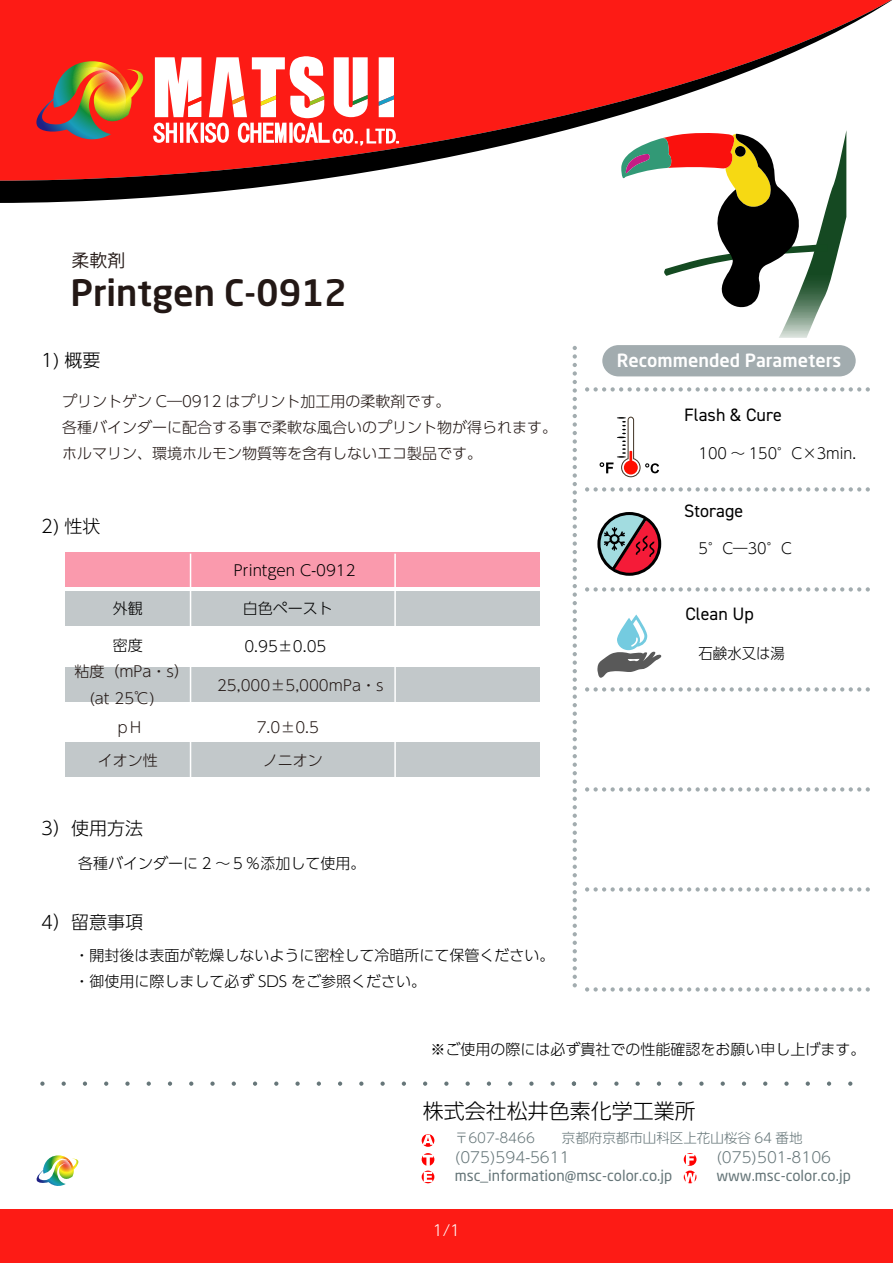
<style>
.page{position:relative;width:893px;height:1263px;background:#fff}
.page>*{position:absolute;margin:0;border:0;box-sizing:border-box;transform-origin:0 0}
.t1{font:500 36px "Neo Sans W1 G";color:#231815}
.t2{font:300 21px "UD Shin Go Pr 6 N";color:#000}
.t3{font:18px "DIN2014";color:#000}
.t4{font:500 18px "Neo Sans W1 G";color:#fff}
.t5{font:300 18px "UD Shin Go Pr 6 N";color:#000}
.t6{font:18px "Source Han Sans JP";color:#231815}
.t7{font:300 15px/26.2px "UD Shin Go Pr 6 N";color:#231815}
.t8{font:300 15px/26.2px "UD Shin Go Pr 6 N";color:#000}
.t9{font:15px "Neo Sans W1 G";color:#667679}
.t10{font:300 15px "UD Shin Go Pr 6 N";color:#000;scale:.96 1}
.t11{font:300 15px "UD Shin Go Pr 6 N";color:#667679}
.t12{font:300 15px "UD Shin Go Pr 6 N";color:#fff}
.t13{font:300 13.5px "UD Shin Go Pr 6 N";color:#667679}
</style>
<div class="page">
<div style="left:65px;top:553px;width:475px;height:34px;background:#fa9aad"></div>
<svg style="left:36px;top:1155px;width:43px;height:31px"></svg>
<svg style="left:684px;top:1153px;width:12px;height:30px"></svg>
<svg style="left:422px;top:1153px;width:12px;height:30px"></svg>
<svg style="left:422px;top:1134px;width:12px;height:13px"></svg>
<svg style="left:40px;top:1081px;width:5px;height:5px"></svg>
<svg style="left:62px;top:1081px;width:4px;height:5px"></svg>
<svg style="left:83px;top:1081px;width:4px;height:5px"></svg>
<svg style="left:104px;top:1081px;width:4px;height:5px"></svg>
<svg style="left:125px;top:1081px;width:5px;height:5px"></svg>
<svg style="left:147px;top:1081px;width:4px;height:5px"></svg>
<svg style="left:168px;top:1081px;width:4px;height:5px"></svg>
<svg style="left:189px;top:1081px;width:4px;height:5px"></svg>
<svg style="left:210px;top:1081px;width:5px;height:5px"></svg>
<svg style="left:232px;top:1081px;width:4px;height:5px"></svg>
<svg style="left:253px;top:1081px;width:4px;height:5px"></svg>
<svg style="left:274px;top:1081px;width:4px;height:5px"></svg>
<svg style="left:295px;top:1081px;width:5px;height:5px"></svg>
<svg style="left:317px;top:1081px;width:4px;height:5px"></svg>
<svg style="left:338px;top:1081px;width:4px;height:5px"></svg>
<svg style="left:359px;top:1081px;width:4px;height:5px"></svg>
<svg style="left:380px;top:1081px;width:5px;height:5px"></svg>
<svg style="left:402px;top:1081px;width:4px;height:5px"></svg>
<svg style="left:423px;top:1081px;width:4px;height:5px"></svg>
<svg style="left:444px;top:1081px;width:4px;height:5px"></svg>
<svg style="left:466px;top:1081px;width:4px;height:5px"></svg>
<svg style="left:487px;top:1081px;width:4px;height:5px"></svg>
<svg style="left:508px;top:1081px;width:4px;height:5px"></svg>
<svg style="left:529px;top:1081px;width:5px;height:5px"></svg>
<svg style="left:551px;top:1081px;width:4px;height:5px"></svg>
<svg style="left:572px;top:1081px;width:4px;height:5px"></svg>
<svg style="left:593px;top:1081px;width:4px;height:5px"></svg>
<svg style="left:614px;top:1081px;width:5px;height:5px"></svg>
<svg style="left:636px;top:1081px;width:4px;height:5px"></svg>
<svg style="left:657px;top:1081px;width:4px;height:5px"></svg>
<svg style="left:678px;top:1081px;width:4px;height:5px"></svg>
<svg style="left:699px;top:1081px;width:5px;height:5px"></svg>
<svg style="left:721px;top:1081px;width:4px;height:5px"></svg>
<svg style="left:742px;top:1081px;width:4px;height:5px"></svg>
<svg style="left:763px;top:1081px;width:4px;height:5px"></svg>
<svg style="left:784px;top:1081px;width:5px;height:5px"></svg>
<svg style="left:806px;top:1081px;width:4px;height:5px"></svg>
<svg style="left:827px;top:1081px;width:4px;height:5px"></svg>
<svg style="left:848px;top:1081px;width:4px;height:5px"></svg>
<svg style="left:600px;top:417px;width:59px;height:60px"></svg>
<svg style="left:597px;top:512px;width:65px;height:64px"></svg>
<svg style="left:573px;top:346px;width:4px;height:641px"></svg>
<div style="left:602px;top:345px;width:254px;height:31px;background:#a2acaf"></div>
<svg style="left:585px;top:487px;width:285px;height:4px"></svg>
<svg style="left:585px;top:587px;width:285px;height:4px"></svg>
<svg style="left:585px;top:687px;width:285px;height:4px"></svg>
<svg style="left:585px;top:787px;width:285px;height:4px"></svg>
<svg style="left:585px;top:387px;width:285px;height:5px"></svg>
<svg style="left:585px;top:987px;width:285px;height:4px"></svg>
<svg style="left:585px;top:887px;width:285px;height:4px"></svg>
<svg style="left:597px;top:614px;width:64px;height:64px"></svg>
<svg style="left:0;top:0;width:892px;height:203px;fill:#fd1b15"></svg>
<svg style="left:31px;top:56px;width:368px;height:92px"></svg>
<div style="left:65px;top:668px;width:475px;height:34px;background:#c2c8ca"></div>
<div style="left:65px;top:743px;width:475px;height:34px;background:#c2c8ca"></div>
<div style="left:65px;top:591px;width:475px;height:34px;background:#c2c8ca"></div>
<div style="left:0;top:1209px;width:893px;height:54px;background:#fd1b15"></div>
<svg style="left:621px;top:130px;width:225px;height:208px"></svg>
<hr style="left:190px;top:554px;width:1px;height:225px;background:#fff">
<hr style="left:394px;top:554px;width:2px;height:225px;background:#fff">
<p class="t6" style="left:71px;top:250px;width:55px">柔軟剤</p>
<h1 class="t1" style="left:71px;top:270px;width:278px">Printgen C-0912</h1>
<p class="t5" style="left:41px;top:345px;width:61px">1) 概要</p>
<p class="t7" style="left:62px;top:387px;width:497px">プリントゲン C―0912 はプリント加工用の柔軟剤です。<br>各種バインダーに配合する事で柔軟な風合いのプリント物が得られます。ホルマリン、環境ホルモン物質等を含有しないエコ製品です。</p>
<p class="t5" style="left:41px;top:512px;width:61px">2) 性状</p>
<p class="t8" style="left:234px;top:557px;width:123px">Printgen C-0912</p>
<p class="t8" style="left:113px;top:595px;width:31px">外観</p>
<p class="t8" style="left:243px;top:595px;width:91px">白色ペースト</p>
<p class="t8" style="left:113px;top:632px;width:31px">密度</p>
<p class="t8" style="left:244px;top:633px;width:84px">0.95±0.05</p>
<p class="t7" style="left:74px;top:658px;width:116px">粘度（mPa・s）　(at 25℃)</p>
<p class="t7" style="left:115px;top:713px;width:27px">ｐH</p>
<p class="t7" style="left:98px;top:746px;width:61px">イオン性</p>
<p class="t5" style="left:41px;top:813px;width:103px">3）使用方法</p>
<p class="t7" style="left:217px;top:671px;width:168px">25,000±5,000mPa・s</p>
<p class="t7" style="left:257px;top:713px;width:64px">7.0±0.5</p>
<p class="t7" style="left:263px;top:746px;width:61px">ノニオン</p>
<p class="t8" style="left:78px;top:849px;width:289px">各種バインダーに 2 ～５％添加して使用。</p>
<p class="t5" style="left:41px;top:907px;width:103px">4）留意事項</p>
<p class="t8" style="left:74px;top:941px;width:481px">・開封後は表面が乾燥しないように密栓して冷暗所にて保管ください。・御使用に際しまして必ず SDS をご参照ください。</p>
<p class="t4" style="left:617px;top:349px;width:226px">Recommended Parameters</p>
<p class="t3" style="left:684px;top:404px;width:99px">Flash &amp; Cure</p>
<p class="t10" style="left:698px;top:441px;width:166px">100 ～ 150°C×3min.</p>
<p class="t3" style="left:684px;top:499px;width:60px">Storage</p>
<p class="t10" style="left:698px;top:536px;width:99px">5°C―30°C</p>
<p class="t3" style="left:685px;top:602px;width:70px">Clean Up</p>
<p class="t10" style="left:698px;top:641px;width:91px">石鹸水又は湯</p>
<p class="t8" style="left:431px;top:1035px;width:436px">※ご使用の際には必ず貴社での性能確認をお願い申し上げます。</p>
<h2 class="t2" style="left:423px;top:1094px;width:274px">株式会社松井色素化学工業所</h2>
<p class="t13" style="left:455px;top:1126px;width:349px">〒607-8466　　京都府京都市山科区上花山桜谷 64 番地</p>
<p class="t11" style="left:455px;top:1145px;width:116px">(075)594-5611</p>
<p class="t11" style="left:716px;top:1145px;width:116px">(075)501-8106</p>
<p class="t9" style="left:455px;top:1166px;width:219px">msc_information@msc-color.co.jp</p>
<p class="t9" style="left:716px;top:1166px;width:136px">www.msc-color.co.jp</p>
<p class="t12" style="left:433px;top:1218px;width:29px">1/1</p>
</div>
